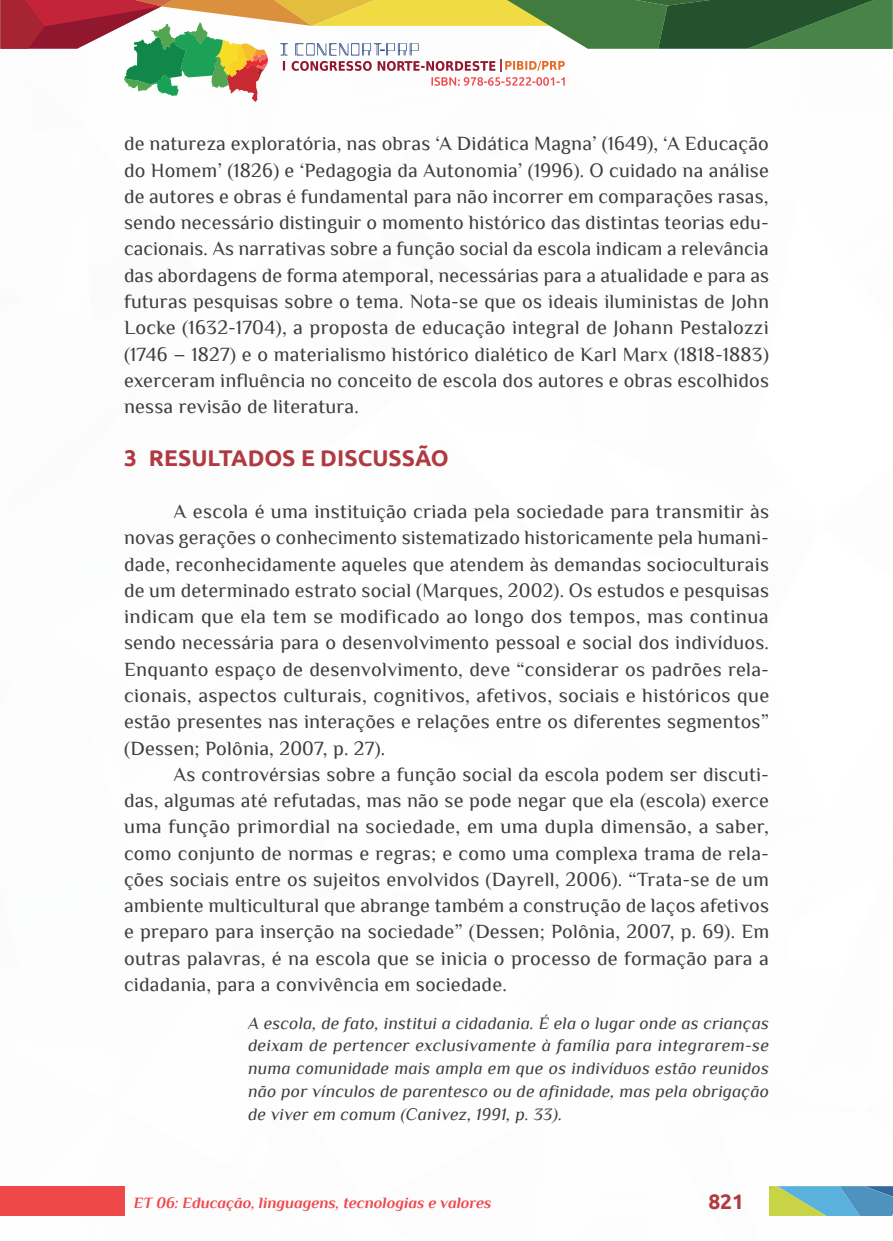
<style>
.page{position:relative;width:893px;height:1241px;background:#fff}
.page>*{position:absolute;margin:0;border:0;box-sizing:border-box;transform-origin:0 0}
._8_SUBTÍTULO_1{font:700 22.75px "Ubuntu";color:#af3a41}
.t1{font:700 21px "Ubuntu";color:#af3a41}
._6_CORPO{font:20.12px/26.2px "Philosopher";letter-spacing:.01em;color:#3e3e3f;text-align:justify}
._10_DEPOIMENTO{font:italic 17.5px/22.8px "Philosopher";letter-spacing:.01em;color:#3e3e3f;text-align:justify}
.t2{font:italic 700 15.75px "Philosopher";color:#ef484b}
</style>
<div class="page">
<div style="left:0;top:1185px;width:124px;height:30px;background:#ef484b"></div>
<svg style="left:0;top:0;width:892px;height:102px"></svg>
<svg style="left:769px;top:1186px;width:124px;height:29px;background:#72aea9"></svg>
<p class="_6_CORPO" style="left:124px;top:131px;width:647px">de natureza exploratória, nas obras ‘A Didática Magna’ (1649), ‘A Educação do Homem’ (1826) e ‘Pedagogia da Autonomia’ (1996). O cuidado na análise de autores e obras é fundamental para não incorrer em comparações rasas, sendo necessário distinguir o momento histórico das distintas teorias edu&shy;cacionais. As narrativas sobre a função social da escola indicam a relevância das abordagens de forma atemporal, necessárias para a atualidade e para as futuras pesquisas sobre o tema. Nota-se que os ideais iluministas de John Locke (1632-1704), a proposta de educação integral de Johann Pestalozzi (1746 – 1827) e o materialismo histórico dialético de Karl Marx (1818-1883) exerceram influência no conceito de escola dos autores e obras escolhidos nessa revisão de literatura.</p>
<p class="_8_SUBTÍTULO_1" style="left:124px;top:443px;width:326px">3 RESULTADOS E DISCUSSÃO</p>
<p class="_6_CORPO" style="left:124px;top:498px;width:647px;text-indent:50px">A escola é uma instituição criada pela sociedade para transmitir às novas gerações o conhecimento sistematizado historicamente pela humani&shy;dade, reconhecidamente aqueles que atendem às demandas socioculturais de um determinado estrato social (Marques, 2002). Os estudos e pesquisas indicam que ela tem se modificado ao longo dos tempos, mas continua sendo necessária para o desenvolvimento pessoal e social dos indivíduos.<br>Enquanto espaço de desenvolvimento, deve “considerar os padrões rela&shy;cionais, aspectos culturais, cognitivos, afetivos, sociais e históricos que estão presentes nas interações e relações entre os diferentes segmentos” (Dessen; Polônia, 2007, p. 27).</p>
<p class="_6_CORPO" style="left:124px;top:761px;width:647px;text-indent:50px">As controvérsias sobre a função social da escola podem ser discuti&shy;das, algumas até refutadas, mas não se pode negar que ela (escola) exerce uma função primordial na sociedade, em uma dupla dimensão, a saber, como conjunto de normas e regras; e como uma complexa trama de rela&shy;ções sociais entre os sujeitos envolvidos (Dayrell, 2006). “Trata-se de um ambiente multicultural que abrange também a construção de laços afetivos e preparo para inserção na sociedade” (Dessen; Polônia, 2007, p. 69). Em outras palavras, é na escola que se inicia o processo de formação para a cidadania, para a convivência em sociedade.</p>
<p class="_10_DEPOIMENTO" style="left:248px;top:1011px;width:522px">A escola, de fato, institui a cidadania. É ela o lugar onde as crianças deixam de pertencer exclusivamente à família para integrarem-se numa comunidade mais ampla em que os indivíduos estão reunidos não por vínculos de parentesco ou de afinidade, mas pela obrigação de viver em comum (Canivez, 1991, p. 33).</p>
<p class="t2" style="left:134px;top:1193px;width:359px">ET 06: Educação, linguagens, tecnologias e valores</p>
<p class="t1" style="left:708px;top:1188px;width:37px">821</p>
<p class="t2" style="left:166px;top:1193px;width:360px">7 Cidadania direitos humanos e interculturalidade</p>
</div>
